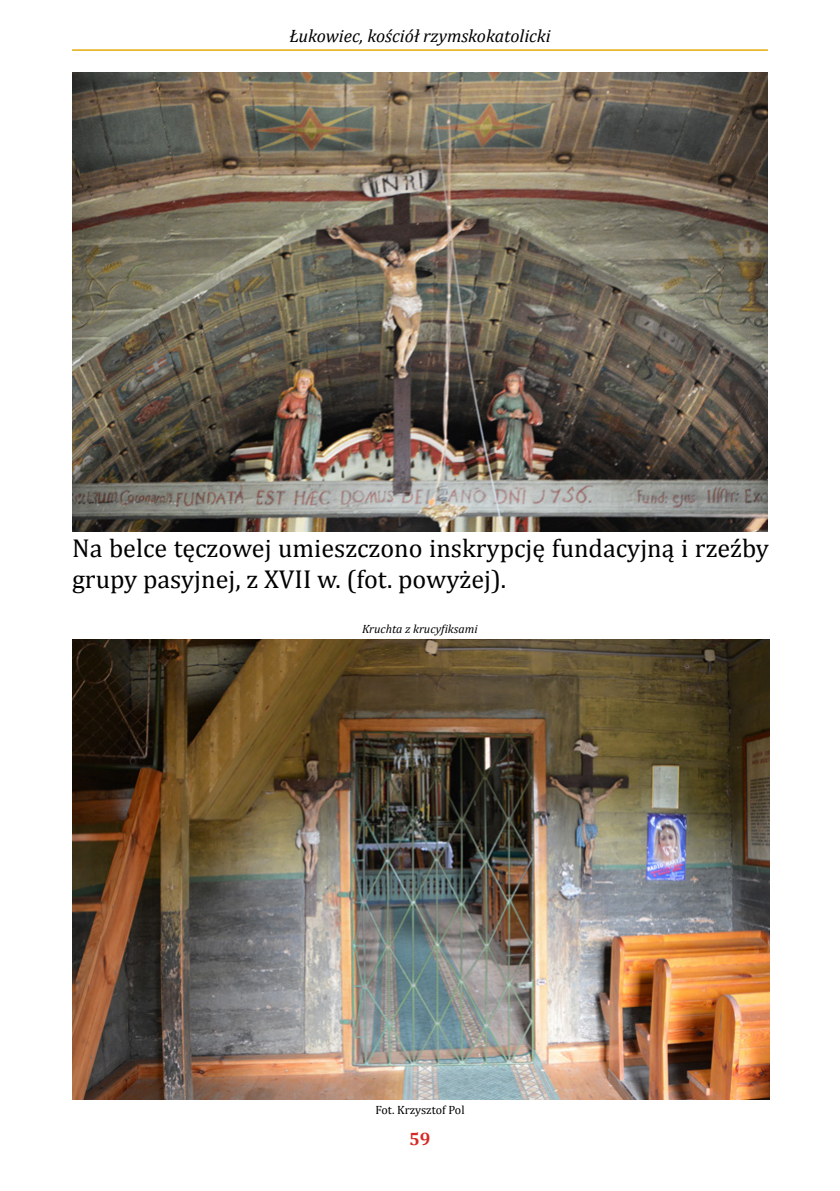
<style>
.page{position:relative;width:840px;height:1191px;background:#fff}
.page>*{position:absolute;margin:0;border:0;box-sizing:border-box;transform-origin:0 0}
.t1{font:26px/31.2px "Cambria";color:#000}
.t2{font:italic 18px "Cambria";color:#000}
.t3{font:700 18px "Cambria";color:#d62926}
.t4{font:italic 12px "Cambria";color:#000}
.t5{font:12px "Cambria";color:#000}
</style>
<div class="page">
<hr style="left:72px;top:49px;width:695px;height:2px;background:#e3ab0d">
<img style="left:72px;top:639px;width:696px;height:460px">
<img style="left:72px;top:72px;width:695px;height:459px">
<p class="t2" style="left:289px;top:24px;width:263px">Łukowiec, kościół rzymskokatolicki</p>
<p class="t1" style="left:72px;top:532px;width:698px">Na belce tęczowej umieszczono inskrypcję fundacyjną i rzeźby grupy pasyjnej, z XVII w. (fot. powyżej).</p>
<p class="t4" style="left:362px;top:620px;width:117px">Kruchta z krucyfiksami</p>
<p class="t5" style="left:375px;top:1103px;width:90px">Fot. Krzysztof Pol</p>
<p class="t3" style="left:409px;top:1126px;width:23px">59</p>
</div>
